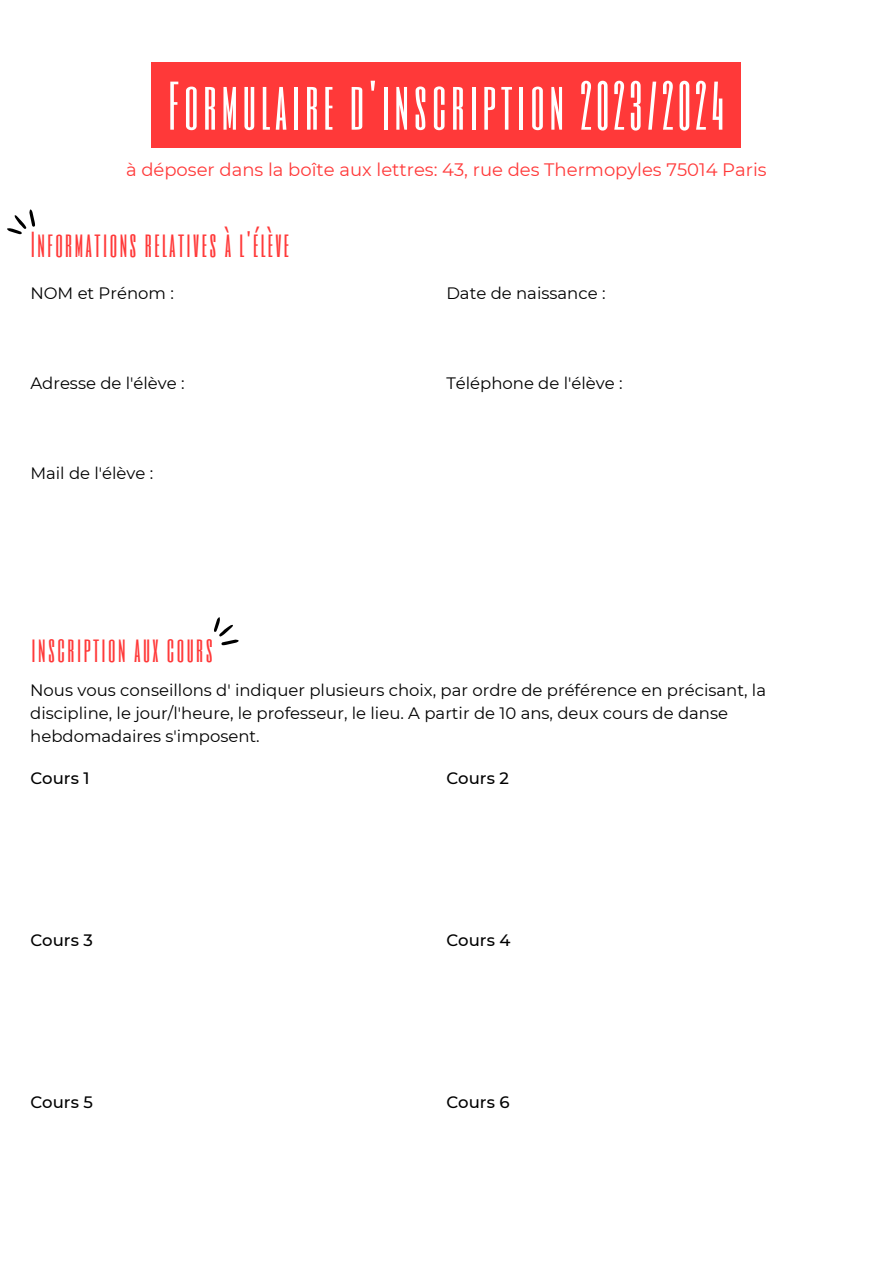
<style>
.page{position:relative;width:893px;height:1264px;background:#fff}
.page>*{position:absolute;margin:0;border:0;box-sizing:border-box;transform-origin:0 0}
.t1{font:57px "Six Caps";letter-spacing:.085em;color:#fff}
.t2{font:30px "Six Caps";letter-spacing:.08em;color:#ff3939}
.t3{font:18px "Montserrat";color:#ff3939}
.t4{font:16.5px/22.8px "Montserrat";color:#000}
.t5{font:500 16.5px "Montserrat";color:#000}
</style>
<div class="page">
<div style="left:152px;top:62px;width:588px;height:85px;background:#ff3939"></div>
<svg style="left:7px;top:209px;width:28px;height:25px"></svg>
<svg style="left:214px;top:617px;width:25px;height:28px"></svg>
<p class="t1" style="left:168px;top:67px;width:557px">Formulaire d'inscription 2023/2024</p>
<p class="t3" style="left:126px;top:158px;width:642px">à déposer dans la boîte aux lettres: 43, rue des Thermopyles 75014 Paris</p>
<p class="t2" style="left:31px;top:224px;width:259px">Informations relatives à l'élève</p>
<p class="t4" style="left:30px;top:281px;width:145px">NOM et Prénom :</p>
<p class="t4" style="left:30px;top:371px;width:156px">Adresse de l'élève :</p>
<p class="t4" style="left:30px;top:461px;width:124px">Mail de l'élève :</p>
<p class="t4" style="left:446px;top:281px;width:161px">Date de naissance :</p>
<p class="t4" style="left:446px;top:371px;width:178px">Téléphone de l'élève :</p>
<p class="t2" style="left:32px;top:628px;width:182px">inscription aux cours</p>
<p class="t4" style="left:30px;top:678px;width:737px">Nous vous conseillons d' indiquer plusieurs choix, par ordre de préférence en précisant, la discipline, le jour/l'heure, le professeur, le lieu. A partir de 10 ans, deux cours de danse hebdomadaires s'imposent.</p>
<p class="t5" style="left:446px;top:768px;width:64px">Cours 2</p>
<p class="t5" style="left:30px;top:768px;width:61px">Cours 1</p>
<p class="t5" style="left:30px;top:929px;width:64px">Cours 3</p>
<p class="t5" style="left:30px;top:1091px;width:64px">Cours 5</p>
<p class="t5" style="left:446px;top:929px;width:65px">Cours 4</p>
<p class="t5" style="left:446px;top:1091px;width:65px">Cours 6</p>
</div>
